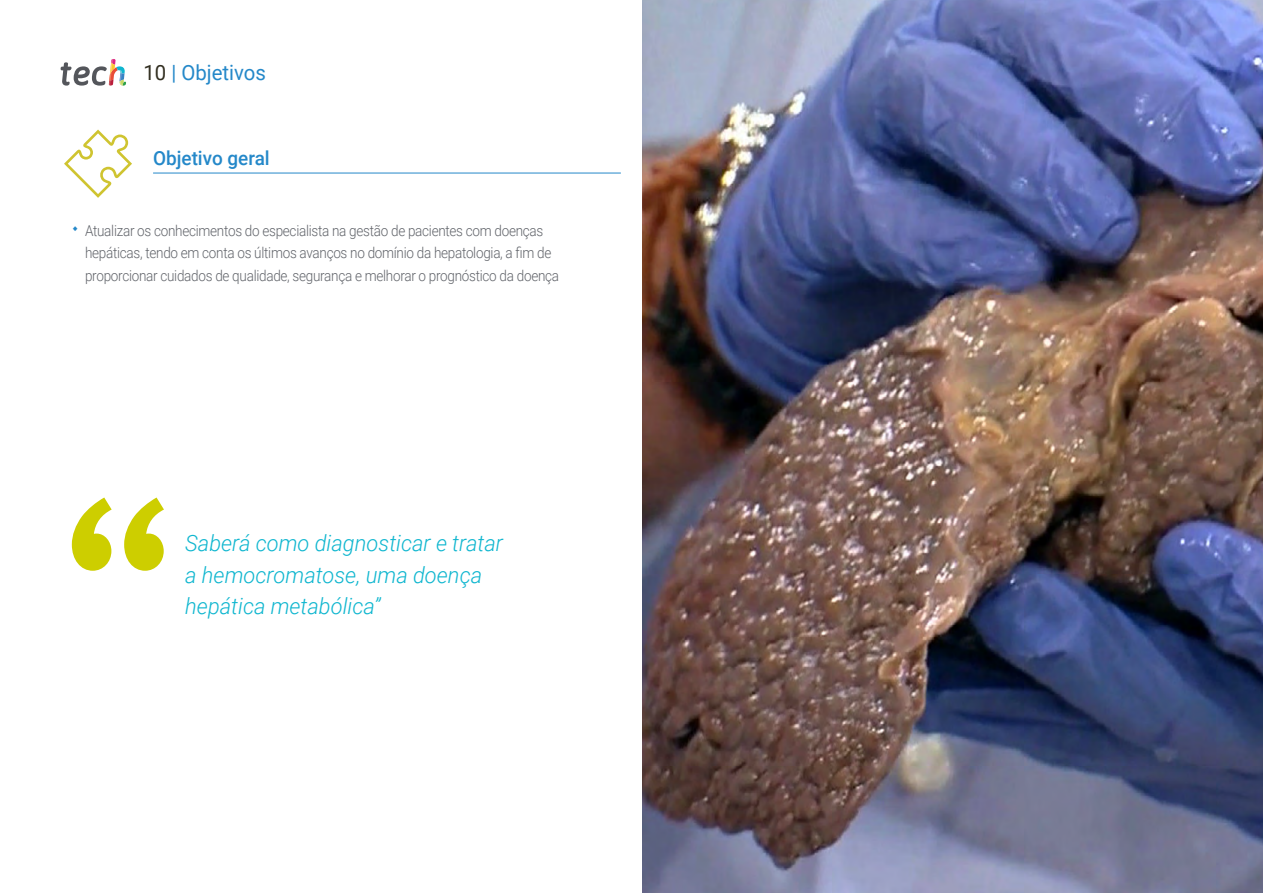
<style>
.page{position:relative;width:1263px;height:893px;background:#fff}
.page>*{position:absolute;margin:0;border:0;box-sizing:border-box;transform-origin:0 0}
.t1{font:italic 300 22.5px/31.5px "Roboto";color:#0fb6cf}
.t2{font:21px "Roboto";color:#2488c9}
.t3{font:500 19.5px "Roboto";color:#2488c9}
.t4{font:300 15px/22.5px "Roboto";letter-spacing:-.02em;color:#61646a;scale:.9 1}
.s1{color:#312e20}
</style>
<div class="page">
<hr style="left:153px;top:173px;width:468px;height:1px;background:#2488c9">
<svg style="left:64px;top:130px;width:68px;height:68px"></svg>
<svg style="left:61px;top:59px;width:65px;height:27px"></svg>
<img style="left:642px;top:0;width:621px;height:893px">
<svg style="left:72px;top:497px;width:92px;height:74px"></svg>
<h2 class="t2" style="left:144px;top:57px;width:124px"><span class="s1">10</span> | Objetivos</h2>
<h3 class="t3" style="left:153px;top:144px;width:118px">Objetivo geral</h3>
<p class="t4" style="left:85px;top:219px;width:528px">Atualizar os conhecimentos do especialista na gestão de pacientes com doenças hepáticas, tendo em conta os últimos avanços no domínio da hepatologia, a fim de proporcionar cuidados de qualidade, segurança e melhorar o prognóstico da doença</p>
<h1 class="t1" style="left:185px;top:527px;width:319px">Saberá como diagnosticar e tratar a hemocromatose, uma doença hepática metabólica”</h1>
</div>
